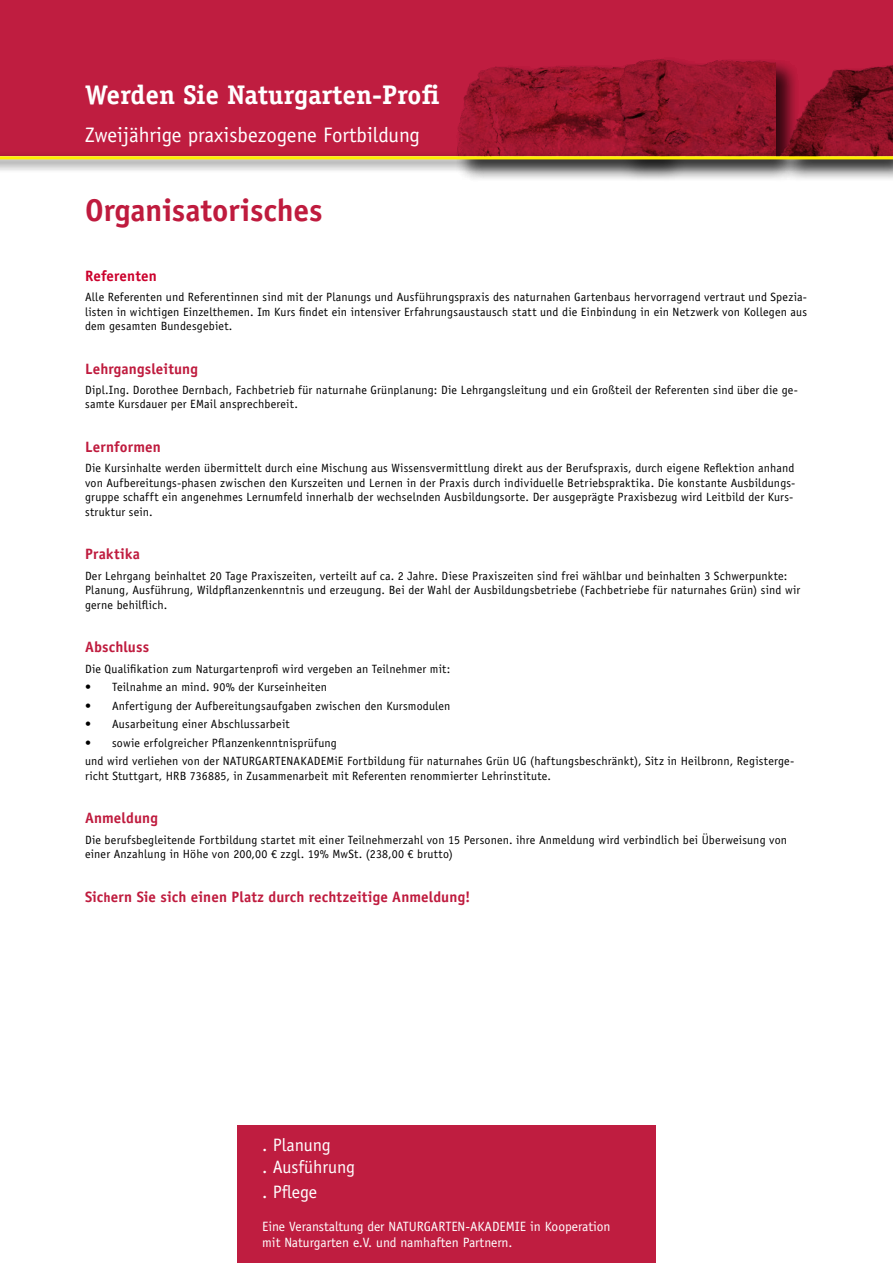
<style>
.page{position:relative;width:893px;height:1263px;background:#fff}
.page>*{position:absolute;margin:0;border:0;box-sizing:border-box;transform-origin:0 0}
.t1{font:700 31.5px "Officina Sans Std";color:#bf1b3e}
.t2{font:700 27px "Officina Serif Std";color:#fff}
.t3{font:21px "Officina Sans Std";color:#fff}
.t4{font:18px/21.6px "Officina Sans Std";color:#fff}
.t5{font:700 15px "Officina Sans Std";letter-spacing:.01em;color:#bf1b3e}
.t6{font:700 15px "Officina Sans Std";letter-spacing:.01em;color:#cb002c}
.t7{font:13.5px/16.2px "Officina Sans Std";color:#fff}
.t8{font:12px/14.4px "Officina Sans Std";letter-spacing:.015em;color:#000}
.s1{font-size:13.5px}
</style>
<div class="page">
<div style="left:455px;top:61px;width:233px;height:121px;background:#000;opacity:.5"></div>
<div style="left:616px;top:56px;width:184px;height:126px;background:#000;opacity:.5"></div>
<div style="left:777px;top:62px;width:116px;height:120px;background:#000;opacity:.5"></div>
<svg style="left:0;top:0;width:893px;height:151px;background:#b21a39"></svg>
<div style="left:237px;top:1125px;width:419px;height:138px;background:#bf1b3e"></div>
<div style="left:0;top:151px;width:893px;height:22px;background:#000;opacity:.89"></div>
<hr style="left:0;top:156px;width:893px;height:3px;background:#ffec00">
<h2 class="t2" style="left:85px;top:78px;width:356px">Werden Sie Naturgarten-Profi</h2>
<h3 class="t3" style="left:85px;top:123px;width:336px">Zweijährige praxisbezogene Fortbildung</h3>
<h1 class="t1" style="left:85px;top:190px;width:239px">Organisatorisches</h1>
<p class="t6" style="left:85px;top:266px;width:73px">Referenten</p>
<p class="t8" style="left:85px;top:290px;width:724px;text-align:justify">Alle Referenten und Referentinnen sind mit der Planungs und Ausführungspraxis des naturnahen Gartenbaus hervorragend vertraut und Spezia&shy;listen in wichtigen Einzelthemen. Im Kurs findet ein intensiver Erfahrungsaustausch statt und die Einbindung in ein Netzwerk von Kollegen aus dem gesamten Bundesgebiet.</p>
<p class="t5" style="left:85px;top:359px;width:114px">Lehrgangsleitung</p>
<p class="t8" style="left:85px;top:383px;width:714px">Dipl.Ing. Dorothee Dernbach, Fachbetrieb für naturnahe Grünplanung: Die Lehrgangsleitung und ein Großteil der Referenten sind über die ge&shy;samte Kursdauer per EMail ansprechbereit.</p>
<p class="t5" style="left:85px;top:438px;width:77px">Lernformen</p>
<p class="t8" style="left:85px;top:461px;width:712px">Die Kursinhalte werden übermittelt durch eine Mischung aus Wissensvermittlung direkt aus der Berufspraxis, durch eigene Reflektion anhand von Aufbereitungs-phasen zwischen den Kurszeiten und Lernen in der Praxis durch individuelle Betriebspraktika. Die konstante Ausbildungs&shy;gruppe schafft ein angenehmes Lernumfeld innerhalb der wechselnden Ausbildungsorte. Der ausgeprägte Praxisbezug wird Leitbild der Kurs&shy;struktur sein.</p>
<p class="t5" style="left:85px;top:545px;width:57px">Praktika</p>
<p class="t8" style="left:85px;top:568px;width:717px">Der Lehrgang beinhaltet 20 Tage Praxiszeiten, verteilt auf ca. 2 Jahre. Diese Praxiszeiten sind frei wählbar und beinhalten 3 Schwerpunkte:<br>Planung, Ausführung, Wildpflanzenkenntnis und erzeugung. Bei der Wahl der Ausbildungsbetriebe (Fachbetriebe für naturnahes Grün) sind wir gerne behilflich.</p>
<p class="t5" style="left:85px;top:638px;width:66px">Abschluss</p>
<p class="t8" style="left:85px;top:661px;width:367px">Die Qualifikation zum Naturgartenprofi wird vergeben an Teilnehmer mit:</p>
<p class="t8" style="left:85px;top:680px;width:243px">• Teilnahme an mind. 90% der Kurseinheiten</p>
<p class="t8" style="left:85px;top:698px;width:367px">• Anfertigung der Aufbereitungsaufgaben zwischen den Kursmodulen</p>
<p class="t8" style="left:85px;top:717px;width:206px">• Ausarbeitung einer Abschlussarbeit</p>
<p class="t8" style="left:85px;top:733px;width:711px;line-height:18.6px">• sowie erfolgreicher Pflanzenkenntnisprüfung<br>und wird verliehen von der NATURGARTENAKADEMiE Fortbildung für naturnahes Grün UG (haftungsbeschränkt), Sitz in Heilbronn, Registerge-</p>
<p class="t8" style="left:85px;top:768px;width:468px">richt Stuttgart, HRB 736885, in Zusammenarbeit mit Referenten renommierter Lehrinstitute.</p>
<p class="t5" style="left:85px;top:809px;width:74px">Anmeldung</p>
<p class="t8" style="left:85px;top:832px;width:704px">Die berufsbegleitende Fortbildung startet mit einer Teilnehmerzahl von 15 Personen. ihre Anmeldung wird verbindlich bei Überweisung von einer Anzahlung in Höhe von 200,00 € zzgl. 19% MwSt. (238,00 € brutto)</p>
<p class="t5" style="left:85px;top:887px;width:387px">Sic<span class="s1">h</span>ern Sie sich einen Platz durch rechtzeitige Anmeldung!</p>
<h3 class="t4" style="left:262px;top:1134px;width:95px">. Planung<br>. Ausführung</h3>
<h3 class="t4" style="left:262px;top:1181px;width:57px">. Pflege</h3>
<p class="t7" style="left:262px;top:1218px;width:350px">Eine Veranstaltung der NATURGARTEN-AKADEMIE in Kooperation mit Naturgarten e.V. und namhaften Partnern.</p>
</div>
